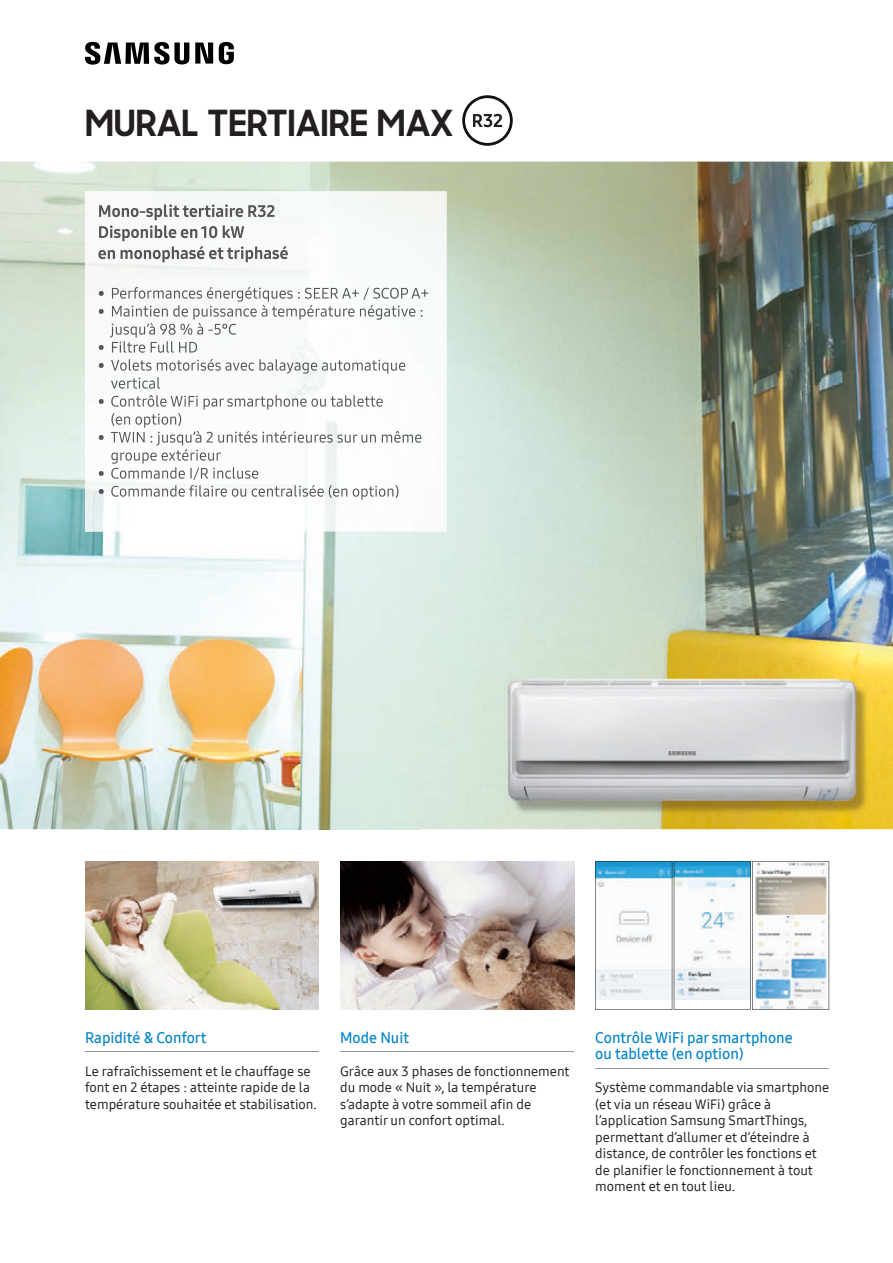
<style>
.page{position:relative;width:893px;height:1263px;background:#fff}
.page>*{position:absolute;margin:0;border:0;box-sizing:border-box;transform-origin:0 0}
.t1{font:700 36px "Samsung Sharp Sans";color:#231f20}
.t2{font:15px/16.5px "Samsung One 600";color:#0084c8}
.t3{font:13.5px/16.5px "Samsung One 500";color:#231f20}
</style>
<div class="page">
<svg style="left:85px;top:42px;width:149px;height:23px"></svg>
<img style="left:0;top:162px;width:103px;height:667px">
<img style="left:103px;top:162px;width:790px;height:50px">
<img style="left:421px;top:212px;width:472px;height:617px">
<img style="left:103px;top:531px;width:318px;height:298px">
<img style="left:85px;top:191px;width:361px;height:340px">
<img style="left:99px;top:204px;width:176px;height:16px">
<img style="left:99px;top:225px;width:145px;height:16px">
<img style="left:98px;top:246px;width:190px;height:16px">
<svg style="left:99px;top:291px;width:5px;height:5px"></svg>
<img style="left:112px;top:287px;width:316px;height:15px">
<svg style="left:99px;top:309px;width:5px;height:5px"></svg>
<img style="left:112px;top:305px;width:312px;height:15px">
<img style="left:110px;top:323px;width:126px;height:15px">
<svg style="left:99px;top:345px;width:5px;height:5px"></svg>
<img style="left:112px;top:341px;width:85px;height:12px">
<svg style="left:99px;top:363px;width:5px;height:5px"></svg>
<img style="left:111px;top:359px;width:295px;height:15px">
<img style="left:111px;top:377px;width:49px;height:12px">
<svg style="left:99px;top:399px;width:5px;height:5px"></svg>
<img style="left:111px;top:395px;width:272px;height:15px">
<img style="left:111px;top:413px;width:70px;height:15px">
<svg style="left:99px;top:435px;width:5px;height:5px"></svg>
<img style="left:111px;top:431px;width:311px;height:15px">
<img style="left:111px;top:449px;width:110px;height:15px">
<svg style="left:99px;top:471px;width:5px;height:5px"></svg>
<img style="left:111px;top:467px;width:147px;height:13px">
<svg style="left:99px;top:489px;width:5px;height:5px"></svg>
<img style="left:111px;top:485px;width:287px;height:15px">
<img style="left:85px;top:861px;width:234px;height:149px">
<img style="left:340px;top:861px;width:234px;height:149px">
<hr style="left:85px;top:1051px;width:234px;height:1px;background:#939598">
<hr style="left:340px;top:1051px;width:234px;height:1px;background:#939598">
<hr style="left:595px;top:1068px;width:234px;height:1px;background:#939598">
<svg style="left:595px;top:861px;width:234px;height:149px"></svg>
<svg style="left:462px;top:95px;width:51px;height:51px"></svg>
<h1 class="t1" style="left:85px;top:96px;width:370px">MURAL TERTIAIRE MAX</h1>
<p class="t2" style="left:85px;top:1029px;width:123px">Rapidité &amp; Confort</p>
<p class="t3" style="left:85px;top:1063px;width:233px">Le rafraîchissement et le chauffage se font en 2 étapes : atteinte rapide de la température souhaitée et stabilisation.</p>
<p class="t2" style="left:340px;top:1029px;width:70px">Mode Nuit</p>
<p class="t3" style="left:340px;top:1063px;width:231px">Grâce aux 3 phases de fonctionnement du mode « Nuit », la température s’adapte à votre sommeil afin de garantir un confort optimal.</p>
<p class="t2" style="left:595px;top:1029px;width:199px">Contrôle WiFi par smartphone ou tablette (en option)</p>
<p class="t3" style="left:595px;top:1079px;width:235px">Système commandable via smartphone (et via un réseau WiFi) grâce à l’application Samsung SmartThings, permettant d’allumer et d’éteindre à distance, de contrôler les fonctions et de planifier le fonctionnement à tout moment et en tout lieu.</p>
</div>
